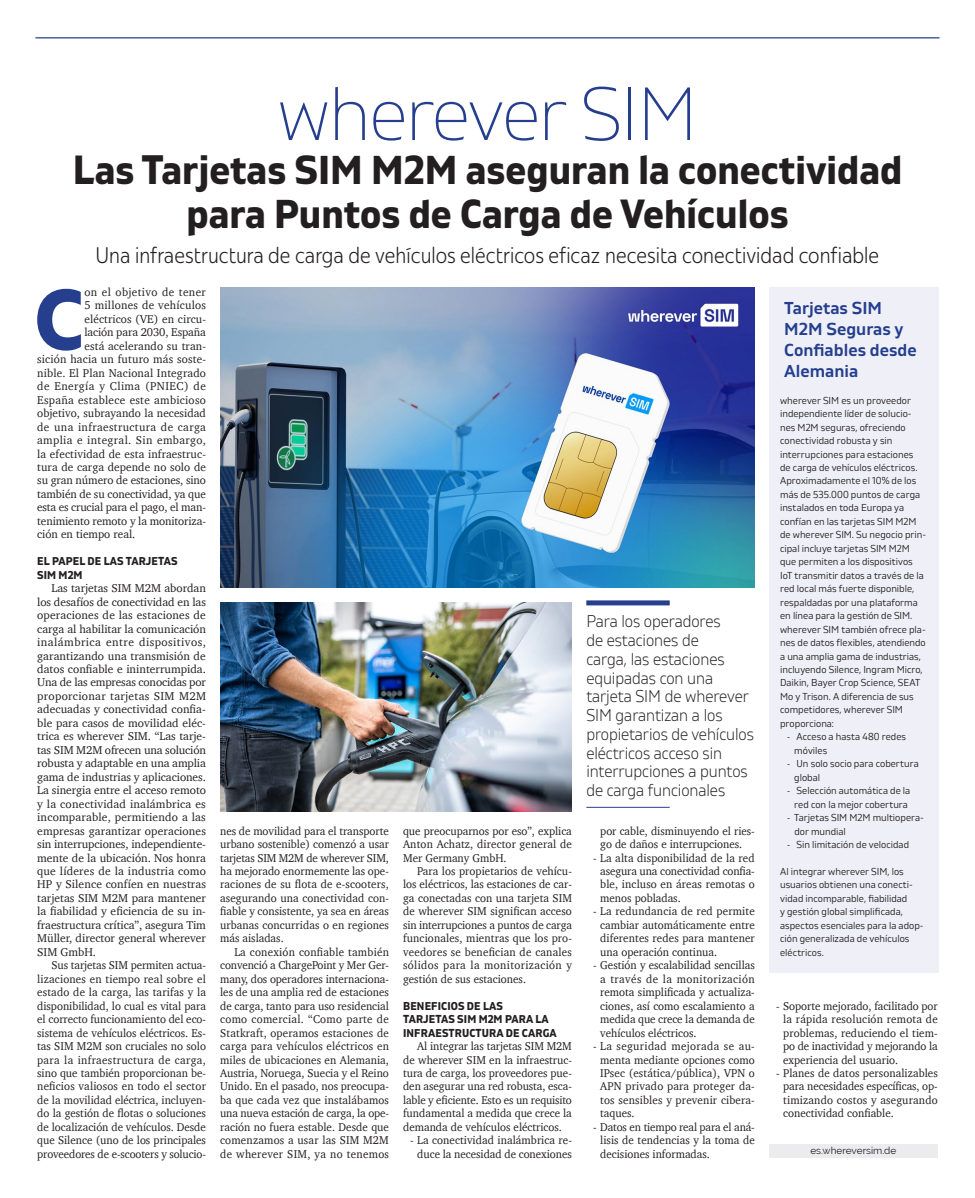
<style>
.page{position:relative;width:975px;height:1198px;background:#fff}
.page>*{position:absolute;margin:0;border:0;box-sizing:border-box;transform-origin:0 0}
.t1{font:700 85.88px "Redonda Condensed";color:#253f8e}
.t2{font:200 75px "Gilam";letter-spacing:-.02em;color:#253f8e}
.t3{font:700 40px/43.8px "Gilam";color:#231f20;text-align:center}
.t4{font:300 22.5px "Redonda Condensed";color:#231f20;scale:.96 1}
.t5{font:600 17.5px/20.9px "Gilam";color:#253f8e}
.t6{font:300 16.88px/18.8px "Gilam";letter-spacing:-.005em;color:#231f20;scale:.92 1}
.t7{font:11.62px/13.5px "Charter";color:#231f20;text-align:justify;scale:.95 1}
.t8{font:11.62px/13.5px "Charter";color:#231f20;text-align:justify}
.t9{font:11.62px "Charter";letter-spacing:.03em;color:#231f20}
.t10{font:11.62px "Charter";letter-spacing:.025em;color:#231f20}
.t11{font:11.62px "Charter";letter-spacing:.035em;color:#231f20}
.t12{font:11.62px "Charter";letter-spacing:.04em;color:#231f20}
.t13{font:11.62px "Charter";letter-spacing:.02em;color:#231f20}
.t14{font:700 11.25px/13.5px "Gilam";letter-spacing:.01em;color:#231f20;scale:.95 1}
.t15{font:10px/13.5px "Gilam";color:#231f20}
.t16{font:10px "Raleway";color:#231f20}
.s1{font-family:"Charter"}
</style>
<div class="page">
<hr style="left:35px;top:37px;width:904px;height:1px;background:#253f8e">
<div style="left:586px;top:600px;width:83px;height:5px;background:#253f8e"></div>
<hr style="left:586px;top:807px;width:83px;height:1px;background:#253f8e">
<div style="left:769px;top:1144px;width:168px;height:13px;background:#ececee"></div>
<div style="left:769px;top:287px;width:169px;height:685px;background:#eff0f7"></div>
<img style="left:220px;top:287px;width:534px;height:300px">
<img style="left:220px;top:602px;width:352px;height:209px">
<h2 class="t2" style="left:277px;top:58px;width:422px">wherever SIM</h2>
<h3 class="t3" style="left:73px;top:146px;width:831px">Las Tarjetas SIM M2M aseguran la conectividad para Puntos de Carga de Vehículos</h3>
<h3 class="t4" style="left:96px;top:241px;width:817px">Una infraestructura de carga de vehículos eléctricos eficaz necesita conectividad confiable</h3>
<h1 class="t1" style="left:35px;top:268px;width:51px">C</h1>
<p class="t9" style="left:84px;top:282px;width:123px">on el objetivo de tener</p>
<p class="t13" style="left:84px;top:295px;width:123px">5 millones de vehículos</p>
<p class="t8" style="left:84px;top:312px;width:123px">eléctricos (VE) en circu-</p>
<p class="t8" style="left:84px;top:325px;width:123px">lación para 2030, España</p>
<p class="t8" style="left:84px;top:339px;width:123px">está acelerando su tran-</p>
<p class="t8" style="left:37px;top:352px;width:170px">sición hacia un futuro más soste-</p>
<p class="t8" style="left:37px;top:366px;width:170px">nible. El Plan Nacional Integrado</p>
<p class="t12" style="left:37px;top:376px;width:170px">de Energía y Clima (PNIEC) de</p>
<p class="t10" style="left:37px;top:390px;width:170px">España establece este ambicioso</p>
<p class="t8" style="left:37px;top:406px;width:170px">objetivo, subrayando la necesidad</p>
<p class="t11" style="left:37px;top:416px;width:170px">de una infraestructura de carga</p>
<p class="t9" style="left:37px;top:430px;width:170px">amplia e integral. Sin embargo,</p>
<p class="t8" style="left:37px;top:446px;width:170px">la efectividad de esta infraestruc-</p>
<p class="t8" style="left:37px;top:460px;width:170px">tura de carga depende no solo de</p>
<p class="t8" style="left:37px;top:473px;width:170px">su gran número de estaciones, sino</p>
<p class="t8" style="left:37px;top:487px;width:170px">también de su conectividad, ya que</p>
<p class="t8" style="left:37px;top:500px;width:170px">esta es crucial para el pago, el man-</p>
<p class="t8" style="left:37px;top:514px;width:170px">tenimiento remoto y la monitoriza-</p>
<p class="t8" style="left:37px;top:527px;width:100px">ción en tiempo real.</p>
<p class="t14" style="left:37px;top:554px;width:149px">EL PAPEL DE LAS TARJETAS<br>SIM M2M</p>
<p class="t8" style="left:37px;top:581px;width:170px;text-indent:14px">Las tarjetas SIM M2M abordan los desafíos de conectividad en las operaciones de las estaciones de carga al habilitar la comunicación inalámbrica entre dispositivos, garantizando una transmisión de datos confiable e ininterrumpida.<br>Una de las empresas conocidas por proporcionar tarjetas SIM M2M adecuadas y conectividad confia&shy;ble para casos de movilidad eléc&shy;trica es wherever SIM. “Las tarje&shy;tas SIM M2M ofrecen una solución robusta y adaptable en una amplia gama de industrias y aplicaciones.<br>La sinergia entre el acceso remoto y la conectividad inalámbrica es incomparable, permitiendo a las empresas garantizar operaciones sin interrupciones, independiente&shy;mente de la ubicación. Nos honra que líderes de la industria como HP y Silence confíen en nuestras tarjetas SIM M2M para mantener la fiabilidad y eficiencia de su in&shy;fraestructura crítica”, asegura Tim Müller, director general wherever SIM GmbH.</p>
<p class="t7" style="left:37px;top:958px;width:179px;text-indent:14px">Sus tarjetas SIM permiten actua&shy;lizaciones en tiempo real sobre el estado de la carga, las tarifas y la disponibilidad, lo cual es vital para el correcto funcionamiento del eco&shy;sistema de vehículos eléctricos. Es&shy;tas SIM M2M son cruciales no solo para la infraestructura de carga, sino que también proporcionan be&shy;neficios valiosos en todo el sector de la movilidad eléctrica, incluyen&shy;do la gestión de flotas o soluciones de localización de vehículos. Desde que Silence (uno de los principales proveedores de e-scooters y solucio-</p>
<p class="t7" style="left:220px;top:823px;width:179px">nes de movilidad para el transporte urbano sostenible) comenzó a usar tarjetas SIM M2M de wherever SIM, ha mejorado enormemente las ope&shy;raciones de su flota de e-scooters, asegurando una conectividad con&shy;fiable y consistente, ya sea en áreas urbanas concurridas o en regiones más aisladas.</p>
<p class="t7" style="left:220px;top:945px;width:179px;text-indent:14px">La conexión confiable también convenció a ChargePoint y Mer Ger&shy;many, dos operadores internaciona&shy;les de una amplia red de estaciones de carga, tanto para uso residencial como comercial. “Como parte de Statkraft, operamos estaciones de carga para vehículos eléctricos en miles de ubicaciones en Alemania, Austria, Noruega, Suecia y el Reino Unido. En el pasado, nos preocupa&shy;ba que cada vez que instalábamos una nueva estación de carga, la ope&shy;ración no fuera estable. Desde que comenzamos a usar las SIM M2M de wherever SIM, ya no tenemos</p>
<p class="t7" style="left:403px;top:823px;width:179px">que preocuparnos por eso”, explica Anton Achatz, director general de Mer Germany GmbH.</p>
<p class="t7" style="left:403px;top:864px;width:179px;text-indent:14px">Para los propietarios de vehícu&shy;los eléctricos, las estaciones de car&shy;ga conectadas con una tarjeta SIM de wherever SIM significan acceso sin interrupciones a puntos de carga funcionales, mientras que los pro&shy;veedores se benefician de canales sólidos para la monitorización y gestión de sus estaciones.</p>
<p class="t14" style="left:403px;top:998px;width:163px">BENEFICIOS DE LAS<br>TARJETAS SIM M2M PARA LA<br>INFRAESTRUCTURA DE CARGA</p>
<p class="t7" style="left:403px;top:1039px;width:179px;text-indent:14px">Al integrar las tarjetas SIM M2M de wherever SIM en la infraestruc&shy;tura de carga, los proveedores pue&shy;den asegurar una red robusta, esca&shy;lable y eficiente. Esto es un requisito fundamental a medida que crece la demanda de vehículos eléctricos.</p>
<p class="t7" style="left:410px;top:1133px;width:172px;text-align:right">- La conectividad inalámbrica re&shy;duce la necesidad de conexiones</p>
<h3 class="t6" style="left:586px;top:611px;width:184px">Para los operadores<br>de estaciones de<br>carga, las estaciones equipadas con una tarjeta SIM de wherever<br>SIM garantizan a los propietarios de vehículos eléctricos acceso sin interrupciones a puntos de carga funcionales</h3>
<p class="t7" style="left:600px;top:823px;width:164px">por cable, disminuyendo el ries&shy;go de daños e interrupciones.</p>
<p class="t7" style="left:600px;top:850px;width:164px;text-indent:-7px">- La alta disponibilidad de la red asegura una conectividad confia&shy;ble, incluso en áreas remotas o menos pobladas.</p>
<p class="t7" style="left:600px;top:904px;width:164px;text-indent:-7px">- La redundancia de red permite cambiar automáticamente entre diferentes redes para mantener una operación continua.</p>
<p class="t7" style="left:600px;top:958px;width:164px;text-indent:-7px">- Gestión y escalabilidad sencillas a través de la monitorización remota simplificada y actualiza&shy;ciones, así como escalamiento a medida que crece la demanda de vehículos eléctricos.</p>
<p class="t7" style="left:600px;top:1039px;width:164px;text-indent:-7px">- La seguridad mejorada se au&shy;menta mediante opciones como IPsec (estática/pública), VPN o APN privado para proteger da&shy;tos sensibles y prevenir cibera&shy;taques.</p>
<p class="t7" style="left:600px;top:1120px;width:164px;text-indent:-7px">- Datos en tiempo real para el aná&shy;lisis de tendencias y la toma de decisiones informadas.</p>
<h3 class="t5" style="left:784px;top:297px;width:134px">Tarjetas SIM<br>M2M Seguras y<br>Confiables desde<br>Alemania</h3>
<p class="t15" style="left:780px;top:393px;width:147px">wherever SIM es un proveedor independiente líder de solucio&shy;nes M2M seguras, ofreciendo conectividad robusta y sin interrupciones para estaciones de carga de vehículos eléctricos.<br>Aproximadamente el 10% de los más de 535.000 puntos de carga instalados en toda Europa ya confían en las tarjetas SIM M2M de wherever SIM. Su negocio prin&shy;cipal incluye tarjetas SIM M2M que permiten a los dispositivos<br>IoT transmitir datos a través de la red local más fuerte disponible, respaldadas por una plataforma en línea para la gestión de SIM. wherever SIM también ofrece pla&shy;nes de datos flexibles, atendiendo a una amplia gama de industrias, incluyendo Silence, Ingram Micro,<br>Daikin, Bayer Crop Science, SEAT<br>Mo y Trison. A diferencia de sus competidores, wherever SIM proporciona:</p>
<p class="t15" style="left:794px;top:729px;width:113px;text-indent:-7px"><span class="s1">-</span> Acceso a hasta 480 redes móviles</p>
<p class="t15" style="left:794px;top:756px;width:126px;text-indent:-7px"><span class="s1">-</span> Un solo socio para cobertura global</p>
<p class="t15" style="left:787px;top:783px;width:125px;text-align:center"><span class="s1">-</span> Selección automática de la red con la mejor cobertura</p>
<p class="t15" style="left:794px;top:810px;width:131px;text-indent:-7px"><span class="s1">-</span> Tarjetas SIM M2M multiopera&shy;dor mundial</p>
<p class="t15" style="left:787px;top:837px;width:123px"><span class="s1">-</span> Sin limitación de velocidad</p>
<p class="t15" style="left:780px;top:864px;width:145px">Al integrar wherever SIM, los usuarios obtienen una conecti&shy;vidad incomparable, fiabilidad<br>y gestión global simplificada, aspectos esenciales para la adop&shy;ción generalizada de vehículos eléctricos.</p>
<p class="t7" style="left:783px;top:998px;width:164px;text-indent:-7px">- Soporte mejorado, facilitado por la rápida resolución remota de problemas, reduciendo el tiem&shy;po de inactividad y mejorando la experiencia del usuario.</p>
<p class="t7" style="left:783px;top:1066px;width:164px;text-indent:-7px">- Planes de datos personalizables para necesidades específicas, op&shy;timizando costos y asegurando conectividad confiable.</p>
<p class="t16" style="left:810px;top:1144px;width:87px">es.whereversim.de</p>
</div>
